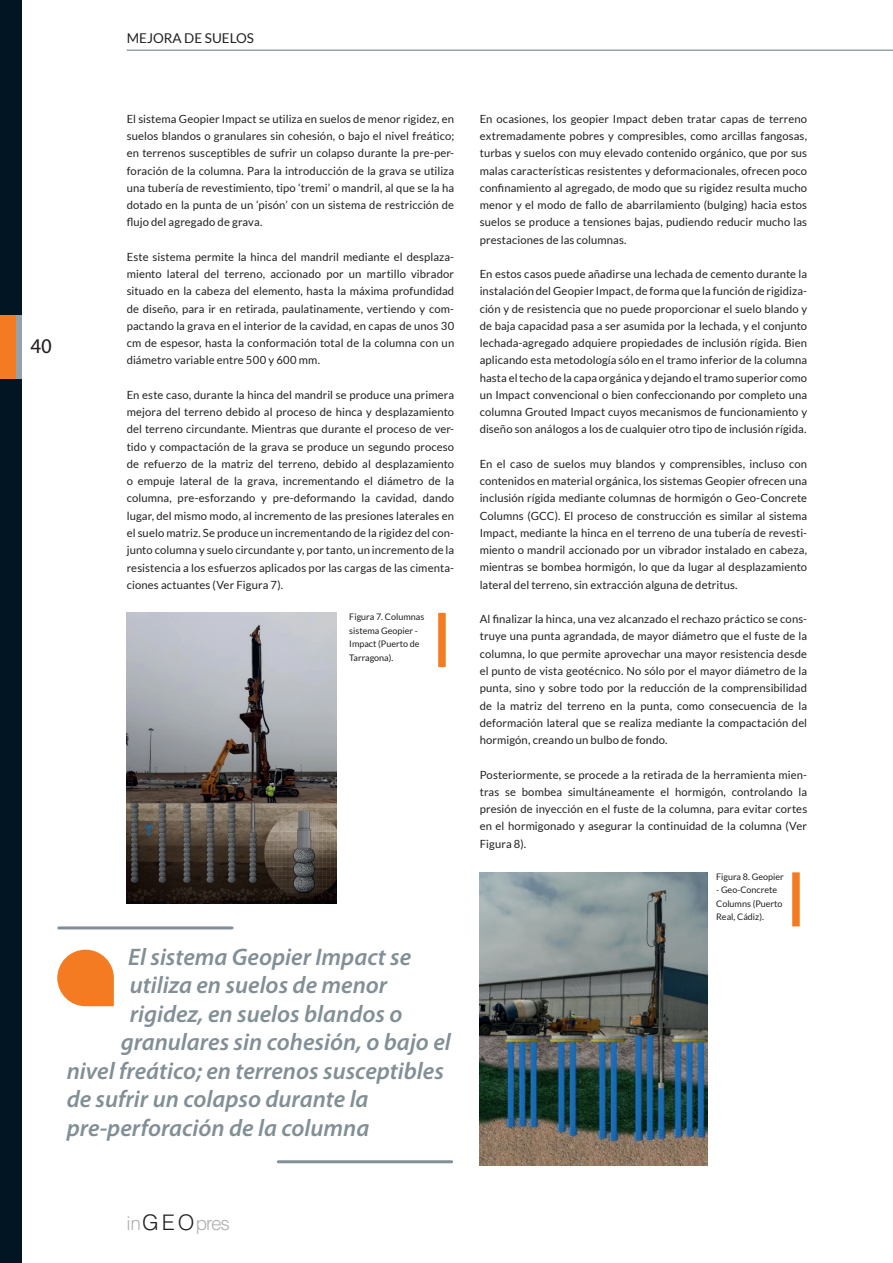
<style>
.page{position:relative;width:893px;height:1263px;background:#fff}
.page>*{position:absolute;margin:0;border:0;box-sizing:border-box;transform-origin:0 0}
.t1{font:italic 600 24px "Myriad Pro";color:#828f96}
.t2{font:21px "Myriad Pro";color:#231f20}
.t3{font:300 19.05px "Helvetica";letter-spacing:-.06em;color:#afafb0}
.t4{font:13.5px "Lato";color:#231f20}
.t5{font:11.25px/17.2px "Lato";letter-spacing:.01em;color:#231f20;text-align:justify}
.t6{font:9px/13.5px "Lato";color:#231f20}
.s1{font-size:21.45px;color:#231f20}
</style>
<div class="page">
<div style="left:0;top:0;width:22px;height:1262px;background:#011622"></div>
<div style="left:0;top:315px;width:16px;height:64px;background:#f47b21"></div>
<div style="left:16px;top:315px;width:6px;height:64px;background:#94a2aa"></div>
<hr style="left:127px;top:49px;width:766px;height:2px;background:#94a2aa">
<img style="left:127px;top:612px;width:210px;height:291px">
<svg style="left:57px;top:949px;width:57px;height:57px"></svg>
<hr style="left:59px;top:926px;width:173px;height:3px;background:#828f96">
<hr style="left:278px;top:1160px;width:174px;height:3px;background:#828f96">
<div style="left:438px;top:612px;width:8px;height:55px;background:#f47b21"></div>
<img style="left:480px;top:872px;width:227px;height:293px">
<div style="left:792px;top:872px;width:8px;height:54px;background:#f47b21"></div>
<p class="t4" style="left:127px;top:30px;width:129px">MEJORA DE SUELOS</p>
<h2 class="t2" style="left:30px;top:333px;width:23px">40</h2>
<p class="t5" style="left:127px;top:110px;width:329px">El sistema Geopier Impact se utiliza en suelos de menor rigidez, en suelos blandos o granulares sin cohesión, o bajo el nivel freático; en terrenos susceptibles de sufrir un colapso durante la pre-per&shy;foración de la columna. Para la introducción de la grava se utiliza una tubería de revestimiento, tipo ‘tremi’ o mandril, al que se la ha dotado en la punta de un ‘pisón’ con un sistema de restricción de flujo del agregado de grava.</p>
<p class="t5" style="left:127px;top:248px;width:329px">Este sistema permite la hinca del mandril mediante el desplaza&shy;miento lateral del terreno, accionado por un martillo vibrador situado en la cabeza del elemento, hasta la máxima profundidad de diseño, para ir en retirada, paulatinamente, vertiendo y com&shy;pactando la grava en el interior de la cavidad, en capas de unos 30 cm de espesor, hasta la conformación total de la columna con un diámetro variable entre 500 y 600 mm.</p>
<p class="t5" style="left:127px;top:386px;width:329px">En este caso, durante la hinca del mandril se produce una primera mejora del terreno debido al proceso de hinca y desplazamiento del terreno circundante. Mientras que durante el proceso de ver&shy;tido y compactación de la grava se produce un segundo proceso de refuerzo de la matriz del terreno, debido al desplazamiento o empuje lateral de la grava, incrementando el diámetro de la columna, pre-esforzando y pre-deformando la cavidad, dando lugar, del mismo modo, al incremento de las presiones laterales en el suelo matriz. Se produce un incrementando de la rigidez del con&shy;junto columna y suelo circundante y, por tanto, un incremento de la resistencia a los esfuerzos aplicados por las cargas de las cimenta&shy;ciones actuantes (Ver Figura 7).</p>
<p class="t6" style="left:349px;top:609px;width:76px">Figura 7. Columnas sistema Geopier -<br>Impact (Puerto de<br>Tarragona).</p>
<h1 class="t1" style="left:128px;top:941px;width:285px">El sistema Geopier Impact se</h1>
<h1 class="t1" style="left:130px;top:969px;width:259px">utiliza en suelos de menor</h1>
<h1 class="t1" style="left:130px;top:998px;width:274px">rigidez, en suelos blandos o</h1>
<h1 class="t1" style="left:121px;top:1026px;width:332px">granulares sin cohesión, o bajo el</h1>
<h1 class="t1" style="left:67px;top:1055px;width:379px">nivel freático; en terrenos susceptibles</h1>
<h1 class="t1" style="left:67px;top:1083px;width:303px">de sufrir un colapso durante la</h1>
<h1 class="t1" style="left:67px;top:1112px;width:304px">pre-perforación de la columna</h1>
<p class="t5" style="left:480px;top:110px;width:329px">En ocasiones, los geopier Impact deben tratar capas de terreno extremadamente pobres y compresibles, como arcillas fangosas, turbas y suelos con muy elevado contenido orgánico, que por sus malas características resistentes y deformacionales, ofrecen poco confinamiento al agregado, de modo que su rigidez resulta mucho menor y el modo de fallo de abarrilamiento (bulging) hacia estos suelos se produce a tensiones bajas, pudiendo reducir mucho las prestaciones de las columnas.</p>
<p class="t5" style="left:480px;top:265px;width:329px">En estos casos puede añadirse una lechada de cemento durante la instalación del Geopier Impact, de forma que la función de rigidiza&shy;ción y de resistencia que no puede proporcionar el suelo blando y de baja capacidad pasa a ser asumida por la lechada, y el conjunto lechada-agregado adquiere propiedades de inclusión rígida. Bien aplicando esta metodología sólo en el tramo inferior de la columna hasta el techo de la capa orgánica y dejando el tramo superior como un Impact convencional o bien confeccionando por completo una columna Grouted Impact cuyos mecanismos de funcionamiento y diseño son análogos a los de cualquier otro tipo de inclusión rígida.</p>
<p class="t5" style="left:480px;top:455px;width:329px">En el caso de suelos muy blandos y comprensibles, incluso con contenidos en material orgánica, los sistemas Geopier ofrecen una inclusión rígida mediante columnas de hormigón o Geo-Concrete Columns (GCC). El proceso de construcción es similar al sistema Impact, mediante la hinca en el terreno de una tubería de revesti&shy;miento o mandril accionado por un vibrador instalado en cabeza, mientras se bombea hormigón, lo que da lugar al desplazamiento lateral del terreno, sin extracción alguna de detritus.</p>
<p class="t5" style="left:480px;top:610px;width:329px">Al finalizar la hinca, una vez alcanzado el rechazo práctico se cons&shy;truye una punta agrandada, de mayor diámetro que el fuste de la columna, lo que permite aprovechar una mayor resistencia desde el punto de vista geotécnico. No sólo por el mayor diámetro de la punta, sino y sobre todo por la reducción de la comprensibilidad de la matriz del terreno en la punta, como consecuencia de la deformación lateral que se realiza mediante la compactación del hormigón, creando un bulbo de fondo.</p>
<p class="t5" style="left:480px;top:765px;width:329px">Posteriormente, se procede a la retirada de la herramienta mien&shy;tras se bombea simultáneamente el hormigón, controlando la presión de inyección en el fuste de la columna, para evitar cortes en el hormigonado y asegurar la continuidad de la columna (Ver Figura 8).</p>
<p class="t6" style="left:716px;top:869px;width:69px">Figura 8. Geopier</p>
<p class="t6" style="left:716px;top:882px;width:68px">- Geo-Concrete<br>Columns (Puerto<br>Real, Cádiz).</p>
<h3 class="t3" style="left:127px;top:1210px;width:105px">in<span class="s1">GEO</span>pres</h3>
</div>
